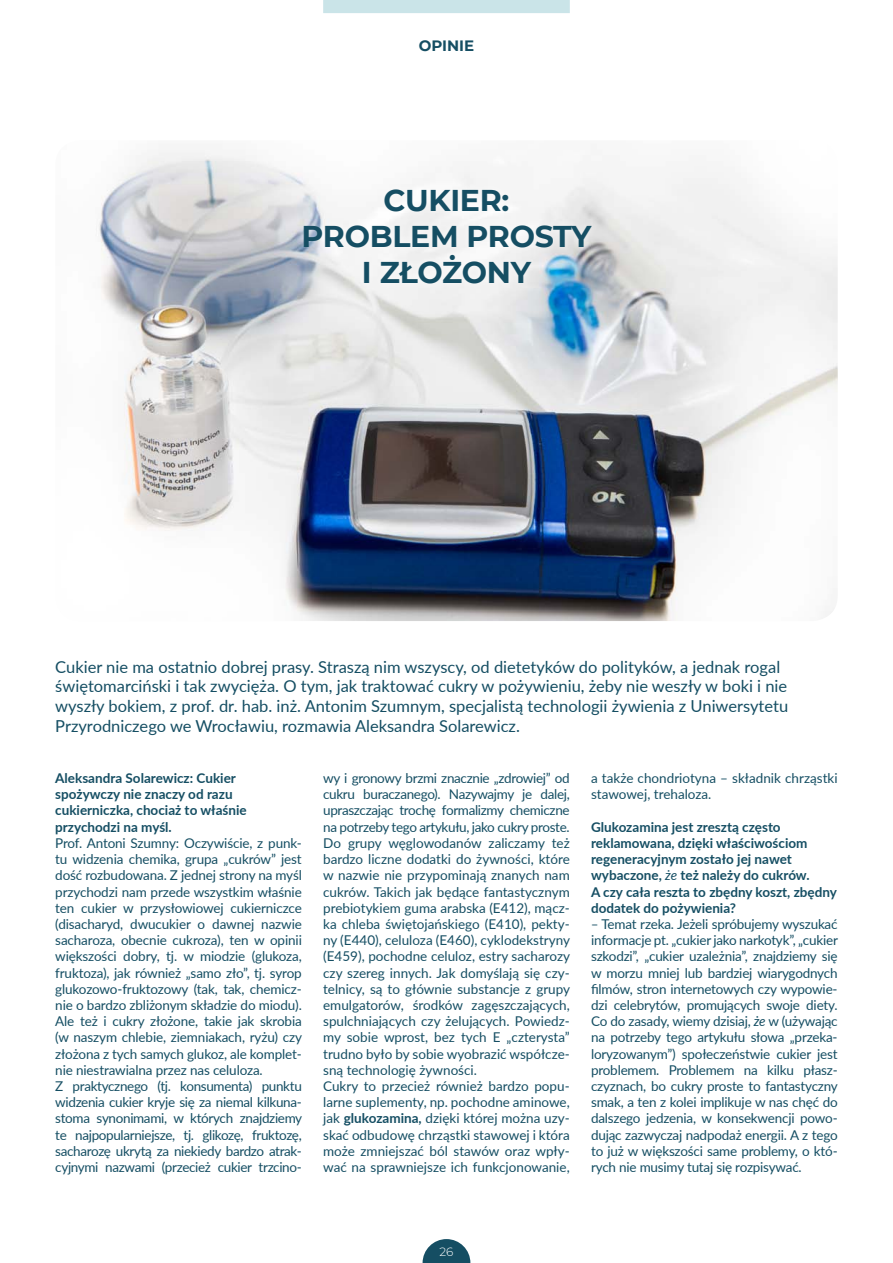
<style>
.page{position:relative;width:893px;height:1263px;background:#fff}
.page>*{position:absolute;margin:0;border:0;box-sizing:border-box;transform-origin:0 0}
.t1{font:700 30px/36px "Montserrat";letter-spacing:-.01em;color:#154e63;text-align:center}
.t2{font:16.5px/19.8px "Lato";color:#154e63}
.t3{font:700 15px "Montserrat";color:#154e63}
.t4{font:13.5px/16.2px "Lato";letter-spacing:-.01em;color:#154e63}
.t5{font:700 13.5px/16.2px "Lato";color:#154e63}
.t6{font:300 12px "Montserrat";color:#fff}
.s1{font-weight:700}
.s2{font-weight:400;font-style:italic}
.s3{font-style:italic}
</style>
<div class="page">
<img style="left:96px;top:150px;width:742px;height:471px">
<div style="left:296px;top:182px;width:303px;height:109px;background:#fff;opacity:.75"></div>
<div style="left:323px;top:0;width:247px;height:13px;background:#cae4e8"></div>
<svg style="left:423px;top:1239px;width:47px;height:24px"></svg>
<p class="t3" style="left:419px;top:35px;width:49px">OPINIE</p>
<h1 class="t1" style="left:302px;top:180px;width:291px">CUKIER:<br>PROBLEM PROSTY<br>I ZŁOŻONY</h1>
<p class="t2" style="left:55px;top:656px;width:734px">Cukier nie ma ostatnio dobrej prasy. Straszą nim wszyscy, od dietetyków do polityków, a jednak rogal świętomarciński i tak zwycięża. O tym, jak traktować cukry w pożywieniu, żeby nie weszły w boki i nie wyszły bokiem, z prof. dr. hab. inż. Antonim Szumnym, specjalistą technologii żywienia z Uniwersytetu Przyrodniczego we Wrocławiu, rozmawia Aleksandra Solarewicz.</p>
<p class="t4" style="left:323px;top:769px;width:248px">wy i gronowy brzmi znacznie „zdrowiej” od cukru buraczanego). Nazywajmy je dalej, upraszczając trochę formalizmy chemiczne na potrzeby tego artykułu, jako cukry proste.<br>Do grupy węglowodanów zaliczamy też bardzo liczne dodatki do żywności, które w nazwie nie przypominają znanych nam cukrów. Takich jak będące fantastycznym prebiotykiem guma arabska (E412), mącz&shy;ka chleba świętojańskiego (E410), pekty&shy;ny (E440), celuloza (E460), cyklodekstryny (E459), pochodne celuloz, estry sacharozy czy szereg innych. Jak domyślają się czy&shy;telnicy, są to głównie substancje z grupy emulgatorów, środków zagęszczających, spulchniających czy żelujących. Powiedz&shy;my sobie wprost, bez tych E „czterysta” trudno było by sobie wyobrazić współcze&shy;sną technologię żywności.<br>Cukry to przecież również bardzo popu&shy;larne suplementy, np. pochodne aminowe, jak <span class="s1">glukozamina,</span> dzięki której można uzy&shy;skać odbudowę chrząstki stawowej i która może zmniejszać ból stawów oraz wpły&shy;wać na sprawniejsze ich funkcjonowanie,</p>
<p class="t4" style="left:591px;top:769px;width:248px">a także chondriotyna – składnik chrząstki stawowej, trehaloza.</p>
<p class="t5" style="left:55px;top:769px;width:193px">Aleksandra Solarewicz: Cukier spożywczy nie znaczy od razu cukierniczka, chociaż to właśnie przychodzi na myśl.</p>
<p class="t4" style="left:55px;top:834px;width:248px">Prof. Antoni Szumny: Oczywiście, z punk&shy;tu widzenia chemika, grupa „cukrów” jest dość rozbudowana. Z jednej strony na myśl przychodzi nam przede wszystkim właśnie ten cukier w przysłowiowej cukierniczce (disacharyd, dwucukier o dawnej nazwie sacharoza, obecnie cukroza), ten w opinii większości dobry, tj. w miodzie (glukoza, fruktoza), jak również „samo zło”, tj. syrop glukozowo-fruktozowy (tak, tak, chemicz&shy;nie o bardzo zbliżonym składzie do miodu).<br>Ale też i cukry złożone, takie jak skrobia (w naszym chlebie, ziemniakach, ryżu) czy złożona z tych samych glukoz, ale komplet&shy;nie niestrawialna przez nas celuloza.<br>Z praktycznego (tj. konsumenta) punktu widzenia cukier kryje się za niemal kilkuna&shy;stoma synonimami, w których znajdziemy te najpopularniejsze, tj. glikozę, fruktozę, sacharozę ukrytą za niekiedy bardzo atrak&shy;cyjnymi nazwami (przecież cukier trzcino-</p>
<p class="t5" style="left:591px;top:818px;width:247px">Glukozamina jest zresztą często reklamowana, dzięki właściwościom regeneracyjnym zostało jej nawet wybaczone, <span class="s2">że</span> też należy do cukrów.<br>A czy cała reszta to zbędny koszt, zbędny dodatek do pożywienia?</p>
<p class="t4" style="left:591px;top:915px;width:248px;text-align:justify">‒ Temat rzeka. Jeżeli spróbujemy wyszukać informacje pt. „cukier jako narkotyk”, „cukier szkodzi”, „cukier uzależnia”, znajdziemy się w morzu mniej lub bardziej wiarygodnych filmów, stron internetowych czy wypowie&shy;dzi celebrytów, promujących swoje diety.<br>Co do zasady, wiemy dzisiaj, <span class="s3">że</span> w (używając na potrzeby tego artykułu słowa „przeka&shy;loryzowanym”) społeczeństwie cukier jest problemem. Problemem na kilku płasz&shy;czyznach, bo cukry proste to fantastyczny smak, a ten z kolei implikuje w nas chęć do dalszego jedzenia, w konsekwencji powo&shy;dując zazwyczaj nadpodaż energii. A z tego to już w większości same problemy, o któ&shy;rych nie musimy tutaj się rozpisywać.</p>
<p class="t6" style="left:439px;top:1244px;width:15px">26</p>
</div>
